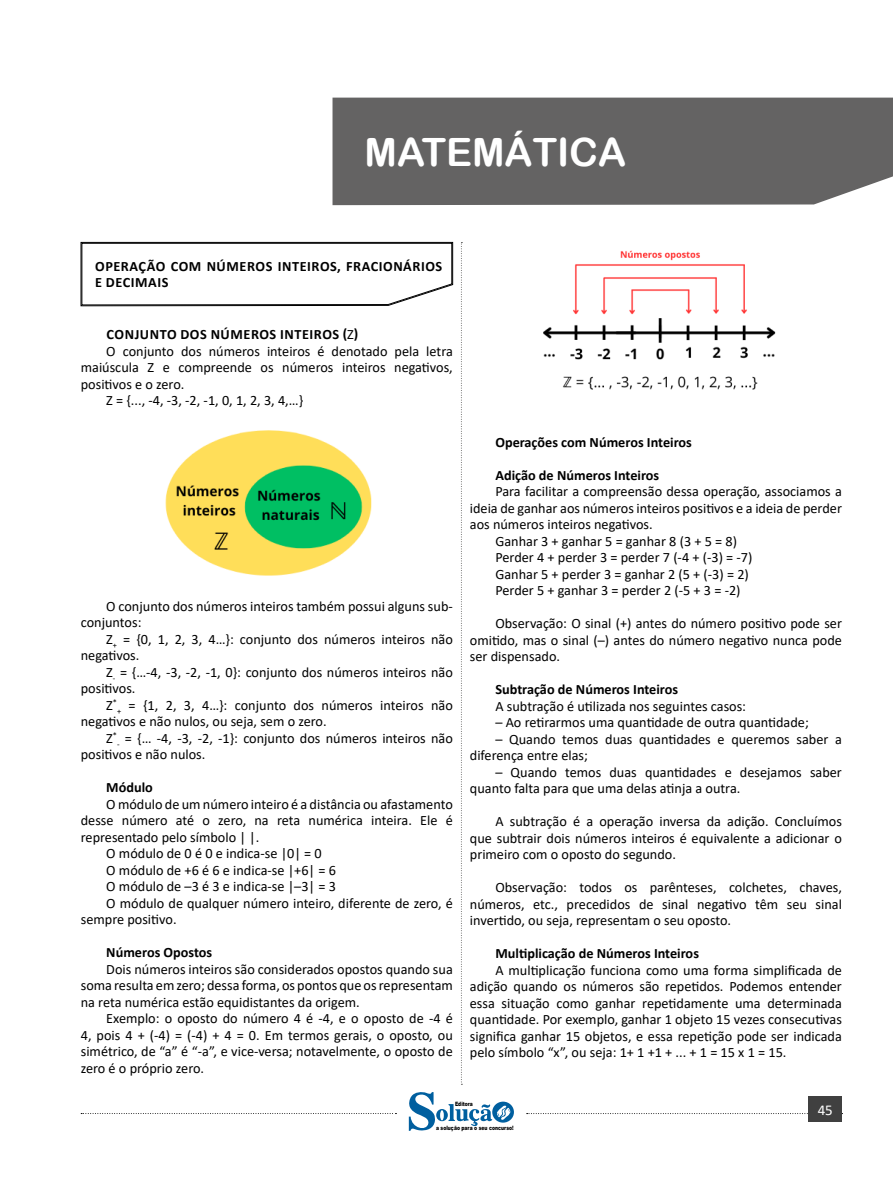
<style>
.page{position:relative;width:893px;height:1191px;background:#fff}
.page>*{position:absolute;margin:0;border:0;box-sizing:border-box;transform-origin:0 0}
.TÍTULO_DE_MATÉRIA{font:39px "Arial Rounded MT Bold";color:#fff}
.t1{font:15px "Calibri";color:#fff}
.TITULO_DE_LEI{font:14.25px/16.5px "Calibri";color:#000;text-align:justify}
.CAIXINHAS{font:700 14.25px "Calibri";color:#000}
.CAIXINHAS-2{font:700 14.25px/16.5px "Calibri";letter-spacing:.04em;color:#000}
.t2{font:900 6px "Arial";color:#000;scale:.76 1}
.s1{font-weight:400}
</style>
<div class="page">
<svg style="left:461px;top:242px;width:1px;height:843px"></svg>
<svg style="left:409px;top:1092px;width:105px;height:39px"></svg>
<div style="left:332px;top:98px;width:561px;height:107px;background:#646363"></div>
<svg style="left:527px;top:1113px;width:316px;height:1px"></svg>
<svg style="left:81px;top:1113px;width:315px;height:1px"></svg>
<div style="left:809px;top:1096px;width:33px;height:26px;background:#404040"></div>
<svg style="left:81px;top:242px;width:372px;height:64px"></svg>
<img style="left:165px;top:430px;width:207px;height:146px">
<img style="left:543px;top:250px;width:233px;height:140px">
<p class="TÍTULO_DE_MATÉRIA" style="left:365px;top:129px;width:263px">MATEMÁTICA</p>
<p class="CAIXINHAS-2" style="left:95px;top:257px;width:349px">OPERAÇÃO COM NÚMEROS INTEIROS, FRACIONÁRIOS<br>E DECIMAIS</p>
<p class="CAIXINHAS-2" style="left:107px;top:326px;width:253px">CONJUNTO DOS NÚMEROS INTEIROS (<span class="s1">ℤ</span>)</p>
<p class="TITULO_DE_LEI" style="left:81px;top:342px;width:374px;text-indent:26px">O conjunto dos números inteiros é denotado pela letra maiúscula Z e compreende os números inteiros negativos, positivos e o zero.</p>
<p class="TITULO_DE_LEI" style="left:106px;top:392px;width:198px">ℤ = {..., -4, -3, -2, -1, 0, 1, 2, 3, 4,…}</p>
<p class="TITULO_DE_LEI" style="left:81px;top:597px;width:374px;text-indent:26px">O conjunto dos números inteiros também possui alguns sub&shy;conjuntos:</p>
<p class="TITULO_DE_LEI" style="left:81px;top:630px;width:374px;text-indent:26px">ℤ<sub>+</sub> = {0, 1, 2, 3, 4…}: conjunto dos números inteiros não negativos.</p>
<p class="TITULO_DE_LEI" style="left:81px;top:663px;width:374px;text-indent:26px">ℤ<sub>-</sub> = {…-4, -3, -2, -1, 0}: conjunto dos números inteiros não positivos.</p>
<p class="TITULO_DE_LEI" style="left:81px;top:696px;width:374px;text-indent:26px">ℤ<sup>*</sup><sub>+</sub> = {1, 2, 3, 4…}: conjunto dos números inteiros não negativos e não nulos, ou seja, sem o zero.</p>
<p class="TITULO_DE_LEI" style="left:81px;top:729px;width:374px;text-indent:26px">ℤ<sup>*</sup><sub>-</sub> = {… -4, -3, -2, -1}: conjunto dos números inteiros não positivos e não nulos.</p>
<p class="CAIXINHAS" style="left:106px;top:777px;width:48px">Módulo</p>
<p class="TITULO_DE_LEI" style="left:81px;top:795px;width:374px;text-indent:26px">O módulo de um número inteiro é a distância ou afastamento desse número até o zero, na reta numérica inteira. Ele é representado pelo símbolo | |.</p>
<p class="TITULO_DE_LEI" style="left:106px;top:844px;width:217px">O módulo de 0 é 0 e indica-se |0| = 0</p>
<p class="TITULO_DE_LEI" style="left:106px;top:861px;width:231px">O módulo de +6 é 6 e indica-se |+6| = 6</p>
<p class="TITULO_DE_LEI" style="left:106px;top:877px;width:231px">O módulo de –3 é 3 e indica-se |–3| = 3</p>
<p class="TITULO_DE_LEI" style="left:81px;top:894px;width:374px;text-indent:26px">O módulo de qualquer número inteiro, diferente de zero, é sempre positivo.</p>
<p class="CAIXINHAS" style="left:106px;top:942px;width:107px">Números Opostos</p>
<p class="TITULO_DE_LEI" style="left:81px;top:960px;width:374px;text-indent:26px">Dois números inteiros são considerados opostos quando sua soma resulta em zero; dessa forma, os pontos que os representam na reta numérica estão equidistantes da origem.</p>
<p class="TITULO_DE_LEI" style="left:81px;top:1009px;width:374px;text-indent:26px">Exemplo: o oposto do número 4 é -4, e o oposto de -4 é 4, pois 4 + (-4) = (-4) + 4 = 0. Em termos gerais, o oposto, ou simétrico, de “a” é “-a”, e vice-versa; notavelmente, o oposto de zero é o próprio zero.</p>
<p class="CAIXINHAS" style="left:495px;top:432px;width:198px">Operações com Números Inteiros</p>
<p class="CAIXINHAS" style="left:495px;top:465px;width:165px">Adição de Números Inteiros</p>
<p class="TITULO_DE_LEI" style="left:470px;top:483px;width:374px;text-indent:26px">Para facilitar a compreensão dessa operação, associamos a ideia de ganhar aos números inteiros positivos e a ideia de perder aos números inteiros negativos.</p>
<p class="TITULO_DE_LEI" style="left:495px;top:532px;width:243px">Ganhar 3 + ganhar 5 = ganhar 8 (3 + 5 = 8)</p>
<p class="TITULO_DE_LEI" style="left:495px;top:549px;width:259px">Perder 4 + perder 3 = perder 7 (-4 + (-3) = -7)</p>
<p class="TITULO_DE_LEI" style="left:495px;top:565px;width:255px">Ganhar 5 + perder 3 = ganhar 2 (5 + (-3) = 2)</p>
<p class="TITULO_DE_LEI" style="left:495px;top:582px;width:247px">Perder 5 + ganhar 3 = perder 2 (-5 + 3 = -2)</p>
<p class="TITULO_DE_LEI" style="left:470px;top:615px;width:374px;text-indent:26px">Observação: O sinal (+) antes do número positivo pode ser omitido, mas o sinal (–) antes do número negativo nunca pode ser dispensado.</p>
<p class="CAIXINHAS" style="left:495px;top:679px;width:184px">Subtração de Números Inteiros</p>
<p class="TITULO_DE_LEI" style="left:495px;top:697px;width:252px">A subtração é utilizada nos seguintes casos:</p>
<p class="TITULO_DE_LEI" style="left:495px;top:714px;width:315px">– Ao retirarmos uma quantidade de outra quantidade;</p>
<p class="TITULO_DE_LEI" style="left:470px;top:730px;width:374px;text-indent:26px">– Quando temos duas quantidades e queremos saber a diferença entre elas;</p>
<p class="TITULO_DE_LEI" style="left:470px;top:763px;width:374px;text-indent:26px">– Quando temos duas quantidades e desejamos saber quanto falta para que uma delas atinja a outra.</p>
<p class="TITULO_DE_LEI" style="left:470px;top:813px;width:374px;text-indent:26px">A subtração é a operação inversa da adição. Concluímos que subtrair dois números inteiros é equivalente a adicionar o primeiro com o oposto do segundo.</p>
<p class="TITULO_DE_LEI" style="left:470px;top:879px;width:374px;text-indent:26px">Observação: todos os parênteses, colchetes, chaves, números, etc., precedidos de sinal negativo têm seu sinal invertido, ou seja, representam o seu oposto.</p>
<p class="CAIXINHAS" style="left:495px;top:943px;width:205px">Multiplicação de Números Inteiros</p>
<p class="TITULO_DE_LEI" style="left:470px;top:961px;width:374px;text-indent:26px">A multiplicação funciona como uma forma simplificada de adição quando os números são repetidos. Podemos entender essa situação como ganhar repetidamente uma determinada quantidade. Por exemplo, ganhar 1 objeto 15 vezes consecutivas significa ganhar 15 objetos, e essa repetição pode ser indicada pelo símbolo “x”, ou seja: 1+ 1 +1 + ... + 1 = 15 x 1 = 15.</p>
<p class="t2" style="left:455px;top:1099px;width:25px">Editora</p>
<p class="t2" style="left:436px;top:1123px;width:103px">a solução para o seu concurso!</p>
<p class="t1" style="left:818px;top:1099px;width:16px">45</p>
</div>
